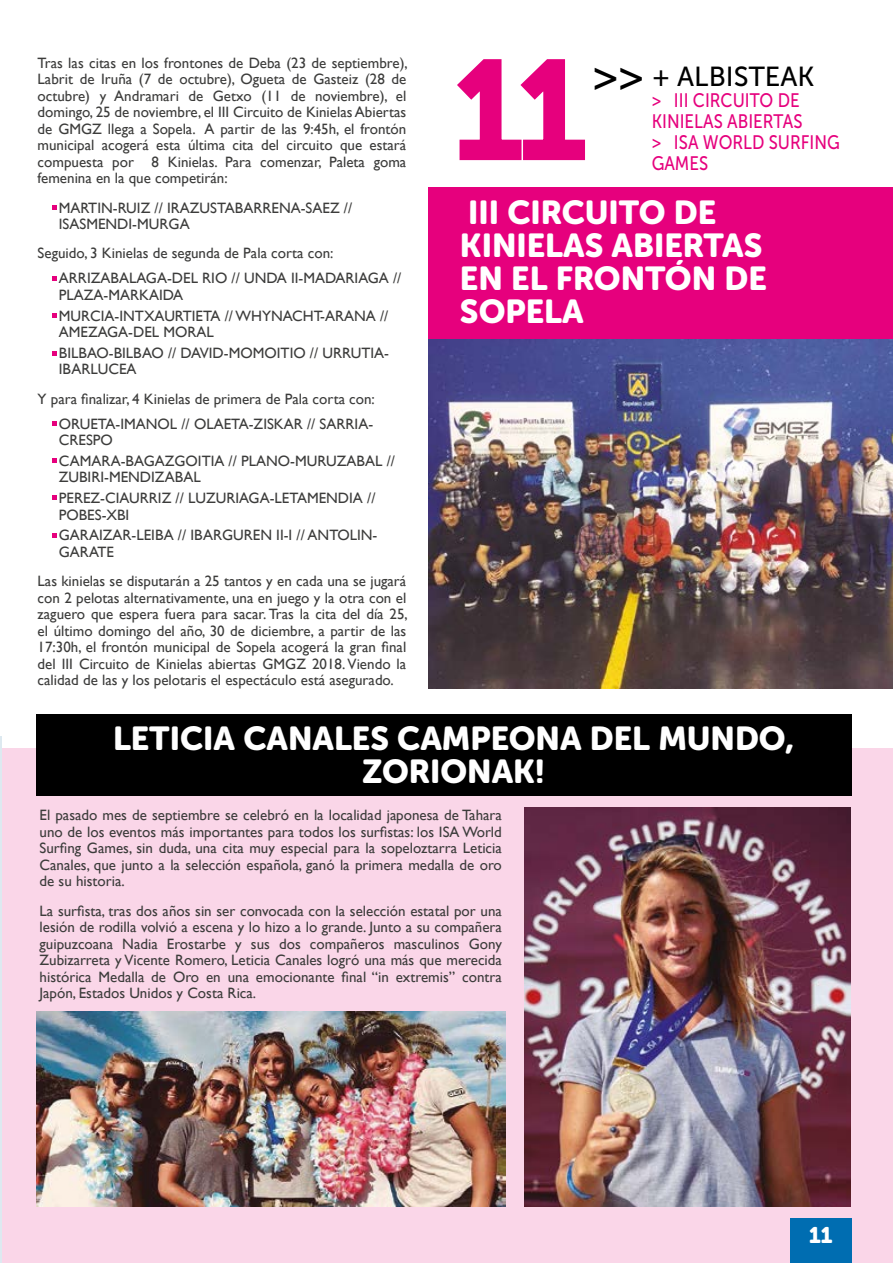
<style>
.page{position:relative;width:893px;height:1263px;background:#fff}
.page>*{position:absolute;margin:0;border:0;box-sizing:border-box;transform-origin:0 0}
.t1{font:129.75px "Museo Sans 500";color:#e6007d}
.t2{font:46.05px "Museo Sans 500";color:#000}
.t3{font:33px/33px "Museo Sans Rounded 900";color:#fff}
.t4{font:27.45px "Museo Sans 500";color:#000}
.t5{font:22.5px "Museo Sans Rounded 900";color:#fff}
.t6{font:19.5px/21px "Museo Sans 500";color:#e6007d;scale:.86 1}
.t7{font:15px/16.5px "Gill Sans";color:#3c3c3b}
</style>
<div class="page">
<div style="left:1px;top:748px;width:892px;height:515px;background:#fad6e8"></div>
<div style="left:790px;top:1218px;width:61px;height:45px;background:#006db1"></div>
<img style="left:36px;top:1011px;width:469px;height:195px">
<img style="left:524px;top:808px;width:327px;height:398px">
<svg style="left:457px;top:59px;width:128px;height:102px"></svg>
<div style="left:428px;top:187px;width:465px;height:152px;background:#e6007d"></div>
<img style="left:428px;top:339px;width:465px;height:350px">
<div style="left:36px;top:714px;width:815px;height:82px;background:#000"></div>
<svg style="left:52px;top:205px;width:4px;height:5px"></svg>
<svg style="left:52px;top:276px;width:4px;height:5px"></svg>
<svg style="left:52px;top:351px;width:4px;height:5px"></svg>
<svg style="left:52px;top:458px;width:4px;height:5px"></svg>
<svg style="left:52px;top:533px;width:4px;height:5px"></svg>
<svg style="left:52px;top:421px;width:4px;height:5px"></svg>
<svg style="left:52px;top:495px;width:4px;height:5px"></svg>
<svg style="left:52px;top:313px;width:4px;height:5px"></svg>
<hr style="left:0;top:736px;width:2px;height:527px;background:#dde9f0">
<p class="t7" style="left:38px;top:54px;width:372px;text-align:justify">Tras las citas en los frontones de Deba (23 de septiembre), Labrit de Iruña (7 de octubre), Ogueta de Gasteiz (28 de octubre) y Andramari de Getxo (11 de noviembre), el domingo, 25 de noviembre, el III Circuito de Kinielas Abiertas de GMGZ llega a Sopela. A partir de las 9:45h, el frontón municipal acogerá esta última cita del circuito que estará compuesta por 8 Kinielas. Para comenzar, Paleta goma femenina en la que competirán:</p>
<p class="t7" style="left:59px;top:199px;width:295px">MARTIN-RUIZ // IRAZUSTABARRENA-SAEZ //<br>ISASMENDI-MURGA</p>
<p class="t7" style="left:59px;top:241px;width:344px;line-height:25px;text-indent:-21px">Seguido, 3 Kinielas de segunda de Pala corta con:<br>ARRIZABALAGA-DEL RIO // UNDA II-MADARIAGA //</p>
<p class="t7" style="left:59px;top:284px;width:331px;line-height:20.7px">PLAZA-MARKAIDA<br>MURCIA-INTXAURTIETA // WHYNACHT-ARANA //</p>
<p class="t7" style="left:59px;top:321px;width:332px;line-height:20.7px">AMEZAGA-DEL MORAL<br>BILBAO-BILBAO // DAVID-MOMOITIO // URRUTIA-</p>
<p class="t7" style="left:38px;top:354px;width:339px;line-height:29.2px;text-indent:21px">IBARLUCEA<br>Y para finalizar, 4 Kinielas de primera de Pala corta con:</p>
<p class="t7" style="left:59px;top:415px;width:316px">ORUETA-IMANOL // OLAETA-ZISKAR // SARRIA-<br>CRESPO</p>
<p class="t7" style="left:59px;top:452px;width:338px">CAMARA-BAGAZGOITIA // PLANO-MURUZABAL //<br>ZUBIRI-MENDIZABAL</p>
<p class="t7" style="left:59px;top:490px;width:318px">PEREZ-CIAURRIZ // LUZURIAGA-LETAMENDIA //<br>POBES-XBI</p>
<p class="t7" style="left:59px;top:527px;width:320px">GARAIZAR-LEIBA // IBARGUREN II-I // ANTOLIN-<br>GARATE</p>
<p class="t7" style="left:38px;top:573px;width:372px;text-align:justify">Las kinielas se disputarán a 25 tantos y en cada una se jugará con 2 pelotas alternativamente, una en juego y la otra con el zaguero que espera fuera para sacar. Tras la cita del día 25, el último domingo del año, 30 de diciembre, a partir de las 17:30h, el frontón municipal de Sopela acogerá la gran final del III Circuito de Kinielas abiertas GMGZ 2018. Viendo la calidad de las y los pelotaris el espectáculo está asegurado.</p>
<h1 class="t1" style="left:457px;top:40px;width:128px">11</h1>
<h3 class="t4" style="left:652px;top:61px;width:164px">+ ALBISTEAK</h3>
<h2 class="t2" style="left:592px;top:51px;width:53px">&gt;&gt;</h2>
<h3 class="t6" style="left:652px;top:90px;width:220px">&gt; III CIRCUITO DE<br>KINIELAS ABIERTAS<br>&gt; ISA WORLD SURFING<br>GAMES</h3>
<h3 class="t3" style="left:460px;top:196px;width:308px">III CIRCUITO DE<br>KINIELAS ABIERTAS<br>EN EL FRONTÓN DE<br>SOPELA</h3>
<h3 class="t3" style="left:113px;top:722px;width:682px;text-align:center">LETICIA CANALES CAMPEONA DEL MUNDO,<br>ZORIONAK!</h3>
<p class="t7" style="left:40px;top:807px;width:464px;text-align:justify">El pasado mes de septiembre se celebró en la localidad japonesa de Tahara uno de los eventos más importantes para todos los surfistas: los ISA World Surfing Games, sin duda, una cita muy especial para la sopeloztarra Leticia Canales, que junto a la selección española, ganó la primera medalla de oro de su historia.</p>
<p class="t7" style="left:40px;top:902px;width:464px;text-align:justify">La surfista, tras dos años sin ser convocada con la selección estatal por una lesión de rodilla volvió a escena y lo hizo a lo grande. Junto a su compañera guipuzcoana Nadia Erostarbe y sus dos compañeros masculinos Gony Zubizarreta y Vicente Romero, Leticia Canales logró una más que merecida histórica Medalla de Oro en una emocionante final “in extremis” contra Japón, Estados Unidos y Costa Rica.</p>
<h3 class="t5" style="left:809px;top:1222px;width:25px">11</h3>
</div>
